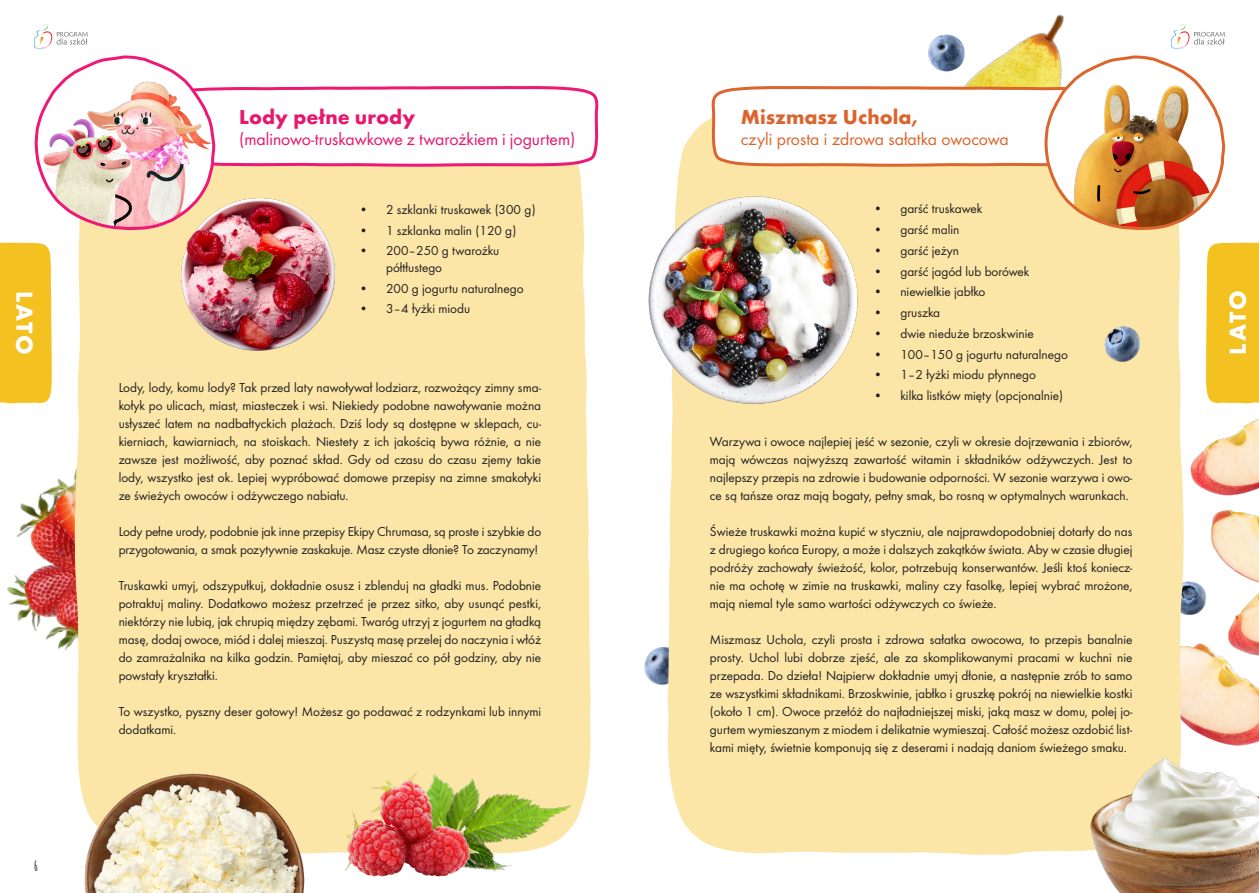
<style>
.page{position:relative;width:1259px;height:893px;background:#fff}
.page>*{position:absolute;margin:0;border:0;box-sizing:border-box;transform-origin:0 0}
.t1{font:700 24px "Futura";letter-spacing:.07em;color:#fff}
.t2{font:700 21px "Futura";color:#dc652e}
.t3{font:700 21px "Futura";color:#e6186e}
.t4{font:18px "Futura Boo";color:#e6186e}
.t5{font:18px "Futura Boo";color:#dc652e}
.t6{font:13.5px/18px "Futura Boo";color:#231f20;text-align:justify}
.t7{font:700 13.5px "Amatic SC";color:#231f20}
</style>
<div class="page">
<img style="left:1183px;top:403px;width:76px;height:325px">
<img style="left:1183px;top:576px;width:34px;height:50px">
<img style="left:644px;top:646px;width:23px;height:39px">
<img style="left:7px;top:473px;width:68px;height:178px">
<div style="left:667px;top:120px;width:516px;height:735px;background:#fce6a7"></div>
<div style="left:1206px;top:242px;width:53px;height:161px;background:#f3c120"></div>
<div style="left:75px;top:232px;width:516px;height:621px;background:#fce6a7"></div>
<div style="left:0;top:242px;width:52px;height:161px;background:#f3c120"></div>
<img style="left:161px;top:232px;width:180px;height:128px">
<img style="left:75px;top:764px;width:241px;height:129px">
<img style="left:333px;top:763px;width:241px;height:114px">
<img style="left:1097px;top:321px;width:56px;height:48px">
<img style="left:1043px;top:728px;width:216px;height:165px">
<img style="left:648px;top:186px;width:223px;height:224px">
<svg style="left:34px;top:24px;width:563px;height:208px"></svg>
<svg style="left:712px;top:24px;width:514px;height:208px"></svg>
<h1 class="t1" style="left:41px;top:291px;width:66px;rotate:90deg">LATO</h1>
<p class="t7" style="left:34px;top:855px;width:5px">6</p>
<h2 class="t3" style="left:239px;top:102px;width:177px">Lody pełne urody</h2>
<h3 class="t4" style="left:239px;top:127px;width:338px">(malinowo-truskawkowe z twarożkiem i jogurtem)</h3>
<p class="t6" style="left:359px;top:200px;width:178px">• 2 szklanki truskawek (300 g)</p>
<p class="t6" style="left:359px;top:220px;width:159px">• 1 szklanka malin (120 g)</p>
<p class="t6" style="left:386px;top:242px;width:115px;line-height:16.5px;text-indent:-27px">• 200–250 g twarożku półtłustego</p>
<p class="t6" style="left:359px;top:278px;width:166px">• 200 g jogurtu naturalnego</p>
<p class="t6" style="left:359px;top:299px;width:113px">• 3–4 łyżki miodu</p>
<p class="t6" style="left:119px;top:378px;width:424px">Lody, lody, komu lody? Tak przed laty nawoływał lodziarz, rozwożący zimny sma&shy;kołyk po ulicach, miast, miasteczek i wsi. Niekiedy podobne nawoływanie można usłyszeć latem na nadbałtyckich plażach. Dziś lody są dostępne w sklepach, cu&shy;kierniach, kawiarniach, na stoiskach. Niestety z ich jakością bywa różnie, a nie zawsze jest możliwość, aby poznać skład. Gdy od czasu do czasu zjemy takie lody, wszystko jest ok. Lepiej wypróbować domowe przepisy na zimne smakołyki ze świeżych owoców i odżywczego nabiału.</p>
<p class="t6" style="left:119px;top:522px;width:424px">Lody pełne urody, podobnie jak inne przepisy Ekipy Chrumasa, są proste i szybkie do przygotowania, a smak pozytywnie zaskakuje. Masz czyste dłonie? To zaczynamy!</p>
<p class="t6" style="left:119px;top:576px;width:424px">Truskawki umyj, odszypułkuj, dokładnie osusz i zblenduj na gładki mus. Podobnie potraktuj maliny. Dodatkowo możesz przetrzeć je przez sitko, aby usunąć pestki, niektórzy nie lubią, jak chrupią między zębami. Twaróg utrzyj z jogurtem na gładką masę, dodaj owoce, miód i dalej mieszaj. Puszystą masę przelej do naczynia i włóż do zamrażalnika na kilka godzin. Pamiętaj, aby mieszać co pół godziny, aby nie powstały kryształki.</p>
<p class="t6" style="left:119px;top:702px;width:424px">To wszystko, pyszny deser gotowy! Możesz go podawać z rodzynkami lub innymi dodatkami.</p>
<h2 class="t2" style="left:741px;top:102px;width:179px">Miszmasz Uchola,</h2>
<h3 class="t5" style="left:741px;top:127px;width:269px">czyli prosta i zdrowa sałatka owocowa</h3>
<p class="t6" style="left:873px;top:199px;width:110px">• garść truskawek</p>
<p class="t6" style="left:873px;top:220px;width:87px">• garść malin</p>
<p class="t6" style="left:873px;top:241px;width:87px">• garść jeżyn</p>
<p class="t6" style="left:873px;top:261px;width:158px">• garść jagód lub borówek</p>
<p class="t6" style="left:873px;top:282px;width:113px">• niewielkie jabłko</p>
<p class="t6" style="left:873px;top:303px;width:68px">• gruszka</p>
<p class="t6" style="left:873px;top:324px;width:162px">• dwie nieduże brzoskwinie</p>
<p class="t6" style="left:873px;top:344px;width:196px">• 100–150 g jogurtu naturalnego</p>
<p class="t6" style="left:873px;top:365px;width:164px">• 1–2 łyżki miodu płynnego</p>
<p class="t6" style="left:873px;top:386px;width:191px">• kilka listków mięty (opcjonalnie)</p>
<p class="t6" style="left:710px;top:432px;width:424px">Warzywa i owoce najlepiej jeść w sezonie, czyli w okresie dojrzewania i zbiorów, mają wówczas najwyższą zawartość witamin i składników odżywczych. Jest to najlepszy przepis na zdrowie i budowanie odporności. W sezonie warzywa i owo&shy;ce są tańsze oraz mają bogaty, pełny smak, bo rosną w optymalnych warunkach.</p>
<p class="t6" style="left:710px;top:522px;width:424px">Świeże truskawki można kupić w styczniu, ale najprawdopodobniej dotarły do nas z drugiego końca Europy, a może i dalszych zakątków świata. Aby w czasie długiej podróży zachowały świeżość, kolor, potrzebują konserwantów. Jeśli ktoś koniecz&shy;nie ma ochotę w zimie na truskawki, maliny czy fasolkę, lepiej wybrać mrożone, mają niemal tyle samo wartości odżywczych co świeże.</p>
<p class="t6" style="left:710px;top:630px;width:424px">Miszmasz Uchola, czyli prosta i zdrowa sałatka owocowa, to przepis banalnie prosty. Uchol lubi dobrze zjeść, ale za skomplikowanymi pracami w kuchni nie przepada. Do dzieła! Najpierw dokładnie umyj dłonie, a następnie zrób to samo ze wszystkimi składnikami. Brzoskwinie, jabłko i gruszkę pokrój na niewielkie kostki (około 1 cm). Owoce przełóż do najładniejszej miski, jaką masz w domu, polej jo&shy;gurtem wymieszanym z miodem i delikatnie wymieszaj. Całość możesz ozdobić list&shy;kami mięty, świetnie komponują się z deserami i nadają daniom świeżego smaku.</p>
<h1 class="t1" style="left:1220px;top:355px;width:66px;rotate:-90deg">LATO</h1>
</div>
